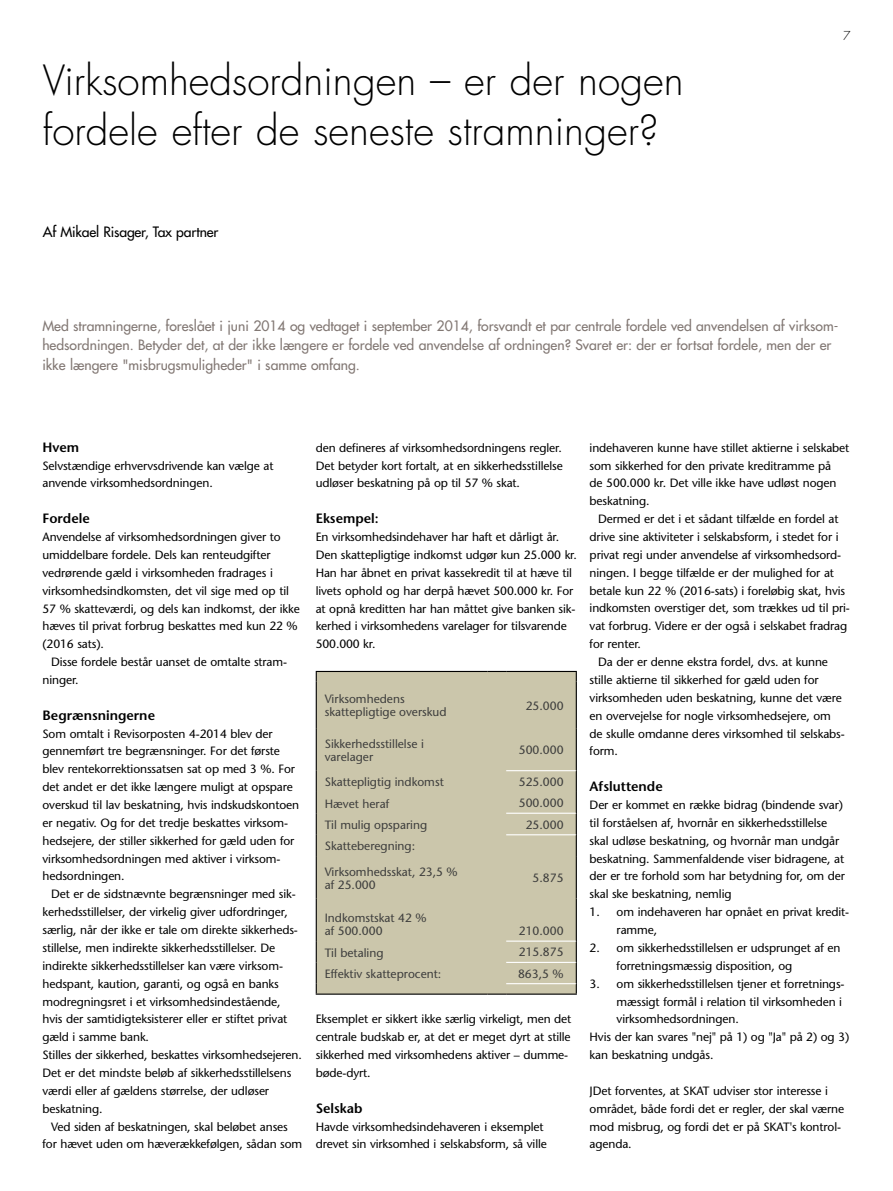
<style>
.page{position:relative;width:893px;height:1191px;background:#fff}
.page>*{position:absolute;margin:0;border:0;box-sizing:border-box;transform-origin:0 0}
.t1{font:300 40.5px/49.5px "Futura";color:#000}
.t2{font:13.95px/19.5px "Futura";color:#827874}
.t3{font:13.95px "Futura";letter-spacing:-.01em;color:#000}
.t4{font:600 13.5px "Stone Sans";color:#000}
.t5{font:12px/17.9px "Stone Sans";letter-spacing:-.01em;color:#000}
.t6{font:12px/13.2px "Stone Sans";color:#3e3e3d}
.t7{font:300 12px "Futura";color:#000}
</style>
<div class="page">
<div style="left:317px;top:672px;width:259px;height:321px;background:#cbc6ab"></div>
<hr style="left:316px;top:671px;width:172px;height:1px;background:#000">
<svg style="left:488px;top:671px;width:18px;height:1px"></svg>
<hr style="left:506px;top:671px;width:71px;height:1px;background:#000">
<hr style="left:316px;top:681px;width:1px;height:47px;background:#000">
<hr style="left:576px;top:681px;width:1px;height:47px;background:#000">
<hr style="left:316px;top:728px;width:1px;height:42px;background:#000">
<hr style="left:576px;top:728px;width:1px;height:42px;background:#000">
<svg style="left:316px;top:770px;width:1px;height:86px"></svg>
<svg style="left:576px;top:770px;width:1px;height:86px"></svg>
<hr style="left:316px;top:856px;width:1px;height:42px;background:#000">
<hr style="left:576px;top:856px;width:1px;height:42px;background:#000">
<hr style="left:316px;top:898px;width:1px;height:43px;background:#000">
<hr style="left:576px;top:898px;width:1px;height:43px;background:#000">
<svg style="left:316px;top:941px;width:1px;height:52px"></svg>
<svg style="left:576px;top:941px;width:1px;height:52px"></svg>
<hr style="left:316px;top:993px;width:172px;height:1px;background:#000">
<svg style="left:488px;top:993px;width:18px;height:1px"></svg>
<hr style="left:506px;top:993px;width:71px;height:1px;background:#000">
<hr style="left:506px;top:983px;width:70px;height:1px;background:#fff">
<hr style="left:506px;top:961px;width:70px;height:2px;background:#fff">
<hr style="left:506px;top:940px;width:70px;height:1px;background:#fff">
<hr style="left:506px;top:770px;width:70px;height:1px;background:#fff">
<hr style="left:506px;top:812px;width:70px;height:1px;background:#fff">
<hr style="left:506px;top:834px;width:70px;height:1px;background:#fff">
<h1 class="t1" style="left:43px;top:57px;width:642px">Virksomhedsordningen – er der nogen fordele efter de seneste stramninger?</h1>
<p class="t3" style="left:43px;top:223px;width:177px">Af Mikael Risager, Tax partner</p>
<p class="t7" style="left:843px;top:28px;width:9px">7</p>
<p class="t2" style="left:42px;top:316px;width:798px">Med stramningerne, foreslået i juni 2014 og vedtaget i september 2014, forsvandt et par centrale fordele ved anvendelsen af virksom&shy;hedsordningen. Betyder det, at der ikke længere er fordele ved anvendelse af ordningen? Svaret er: der er fortsat fordele, men der er ikke længere "misbrugsmuligheder" i samme omfang.</p>
<p class="t4" style="left:43px;top:439px;width:38px">Hvem</p>
<p class="t5" style="left:43px;top:456px;width:233px">Selvstændige erhvervsdrivende kan vælge at anvende virksomhedsordningen.</p>
<p class="t4" style="left:43px;top:510px;width:49px">Fordele</p>
<p class="t5" style="left:43px;top:528px;width:259px">Anvendelse af virksomhedsordningen giver to umiddelbare fordele. Dels kan renteudgifter vedrørende gæld i virksomheden fradrages i virksomhedsindkomsten, det vil sige med op til 57 % skatteværdi, og dels kan indkomst, der ikke hæves til privat forbrug beskattes med kun 22 % (2016 sats).</p>
<p class="t5" style="left:43px;top:653px;width:246px;text-indent:9px">Disse fordele består uanset de omtalte stram&shy;ninger.</p>
<p class="t4" style="left:43px;top:707px;width:114px">Begrænsningerne</p>
<p class="t5" style="left:43px;top:724px;width:258px">Som omtalt i Revisorposten 4-2014 blev der gennemført tre begrænsninger. For det første blev rentekorrektionssatsen sat op med 3 %. For det andet er det ikke længere muligt at opspare overskud til lav beskatning, hvis indskudskontoen er negativ. Og for det tredje beskattes virksom&shy;hedsejere, der stiller sikkerhed for gæld uden for virksomhedsordningen med aktiver i virksom&shy;hedsordningen.</p>
<p class="t5" style="left:43px;top:885px;width:261px;text-indent:9px">Det er de sidstnævnte begrænsninger med sik&shy;kerhedsstillelser, der virkelig giver udfordringer, særlig, når der ikke er tale om direkte sikkerheds&shy;stillelse, men indirekte sikkerhedsstillelser. De indirekte sikkerhedsstillelser kan være virksom&shy;hedspant, kaution, garanti, og også en banks modregningsret i et virksomhedsindestående, hvis der samtidigteksisterer eller er stiftet privat gæld i samme bank.<br>Stilles der sikkerhed, beskattes virksomhedsejeren.<br>Det er det mindste beløb af sikkerhedsstillelsens værdi eller af gældens størrelse, der udløser beskatning.</p>
<p class="t5" style="left:43px;top:1117px;width:261px;text-align:center">Ved siden af beskatningen, skal beløbet anses<br>for hævet uden om hæverækkefølgen, sådan som</p>
<p class="t5" style="left:316px;top:438px;width:249px;text-align:justify">den defineres af virksomhedsordningens regler.<br>Det betyder kort fortalt, at en sikkerhedsstillelse udløser beskatning på op til 57 % skat.</p>
<p class="t4" style="left:316px;top:510px;width:65px">Eksempel:</p>
<p class="t5" style="left:316px;top:528px;width:263px">En virksomhedsindehaver har haft et dårligt år.<br>Den skattepligtige indkomst udgør kun 25.000 kr.<br>Han har åbnet en privat kassekredit til at hæve til livets ophold og har derpå hævet 500.000 kr. For at opnå kreditten har han måttet give banken sik&shy;kerhed i virksomhedens varelager for tilsvarende 500.000 kr.</p>
<p class="t6" style="left:325px;top:692px;width:123px">Virksomhedens skattepligtige overskud</p>
<p class="t6" style="left:526px;top:699px;width:39px">25.000</p>
<p class="t6" style="left:325px;top:737px;width:101px">Sikkerhedsstillelse i varelager</p>
<p class="t6" style="left:519px;top:743px;width:46px">500.000</p>
<p class="t6" style="left:325px;top:775px;width:121px">Skattepligtig indkomst</p>
<p class="t6" style="left:519px;top:775px;width:46px">525.000</p>
<p class="t6" style="left:325px;top:796px;width:66px">Hævet heraf</p>
<p class="t6" style="left:519px;top:796px;width:46px">500.000</p>
<p class="t6" style="left:325px;top:818px;width:104px">Til mulig opsparing</p>
<p class="t6" style="left:526px;top:818px;width:39px">25.000</p>
<p class="t6" style="left:325px;top:833px;width:134px;line-height:25.3px">Skatteberegning:<br>Virksomhedsskat, 23,5 %</p>
<p class="t6" style="left:325px;top:878px;width:52px">af 25.000</p>
<p class="t6" style="left:533px;top:871px;width:32px">5.875</p>
<p class="t6" style="left:325px;top:911px;width:103px">Indkomstskat 42 % af 500.000</p>
<p class="t6" style="left:519px;top:924px;width:46px">210.000</p>
<p class="t6" style="left:325px;top:946px;width:60px">Til betaling</p>
<p class="t6" style="left:519px;top:945px;width:46px">215.875</p>
<p class="t6" style="left:325px;top:967px;width:118px">Effektiv skatteprocent:</p>
<p class="t6" style="left:518px;top:967px;width:47px">863,5 %</p>
<p class="t5" style="left:316px;top:1010px;width:257px">Eksemplet er sikkert ikke særlig virkeligt, men det centrale budskab er, at det er meget dyrt at stille sikkerhed med virksomhedens aktiver – dumme&shy;bøde-dyrt.</p>
<p class="t4" style="left:316px;top:1099px;width:48px">Selskab</p>
<p class="t5" style="left:316px;top:1117px;width:233px">Havde virksomhedsindehaveren i eksemplet drevet sin virksomhed i selskabsform, så ville</p>
<p class="t5" style="left:590px;top:438px;width:261px">indehaveren kunne have stillet aktierne i selskabet som sikkerhed for den private kreditramme på<br>de 500.000 kr. Det ville ikke have udløst nogen beskatning.</p>
<p class="t5" style="left:598px;top:510px;width:242px">Dermed er det i et sådant tilfælde en fordel at</p>
<p class="t5" style="left:590px;top:528px;width:250px">drive sine aktiviteter i selskabsform, i stedet for i</p>
<p class="t5" style="left:590px;top:546px;width:253px">privat regi under anvendelse af virksomhedsord-</p>
<p class="t5" style="left:590px;top:563px;width:246px">ningen. I begge tilfælde er der mulighed for at</p>
<p class="t5" style="left:590px;top:581px;width:257px">betale kun 22 % (2016-sats) i foreløbig skat, hvis</p>
<p class="t5" style="left:590px;top:599px;width:262px">indkomsten overstiger det, som trækkes ud til pri-</p>
<p class="t5" style="left:590px;top:617px;width:259px">vat forbrug. Videre er der også i selskabet fradrag</p>
<p class="t5" style="left:590px;top:635px;width:53px">for renter.</p>
<p class="t5" style="left:598px;top:653px;width:231px">Da der er denne ekstra fordel, dvs. at kunne</p>
<p class="t5" style="left:590px;top:671px;width:231px">stille aktierne til sikkerhed for gæld uden for</p>
<p class="t5" style="left:590px;top:688px;width:254px">virksomheden uden beskatning, kunne det være</p>
<p class="t5" style="left:590px;top:706px;width:243px">en overvejelse for nogle virksomhedsejere, om</p>
<p class="t5" style="left:590px;top:724px;width:257px">de skulle omdanne deres virksomhed til selskabs-</p>
<p class="t5" style="left:590px;top:742px;width:30px">form.</p>
<p class="t4" style="left:590px;top:778px;width:75px">Afsluttende</p>
<p class="t5" style="left:590px;top:796px;width:257px">Der er kommet en række bidrag (bindende svar) til forståelsen af, hvornår en sikkerhedsstillelse skal udløse beskatning, og hvornår man undgår beskatning. Sammenfaldende viser bidragene, at der er tre forhold som har betydning for, om der skal ske beskatning, nemlig</p>
<p class="t5" style="left:617px;top:903px;width:234px;text-indent:-27px">1. om indehaveren har opnået en privat kredit&shy;ramme,</p>
<p class="t5" style="left:617px;top:938px;width:225px;text-indent:-27px">2. om sikkerhedsstillelsen er udsprunget af en forretningsmæssig disposition, og</p>
<p class="t5" style="left:590px;top:974px;width:256px">3. om sikkerhedsstillelsen tjener et forretnings-</p>
<p class="t5" style="left:617px;top:992px;width:227px">mæssigt formål i relation til virksomheden i</p>
<p class="t5" style="left:617px;top:1010px;width:124px">virksomhedsordningen.</p>
<p class="t5" style="left:590px;top:1028px;width:261px">Hvis der kan svares "nej" på 1) og "Ja" på 2) og 3)</p>
<p class="t5" style="left:590px;top:1046px;width:125px">kan beskatning undgås.</p>
<p class="t5" style="left:590px;top:1081px;width:256px">JDet forventes, at SKAT udviser stor interesse i området, både fordi det er regler, der skal værne mod misbrug, og fordi det er på SKAT's kontrol&shy;agenda.</p>
</div>
